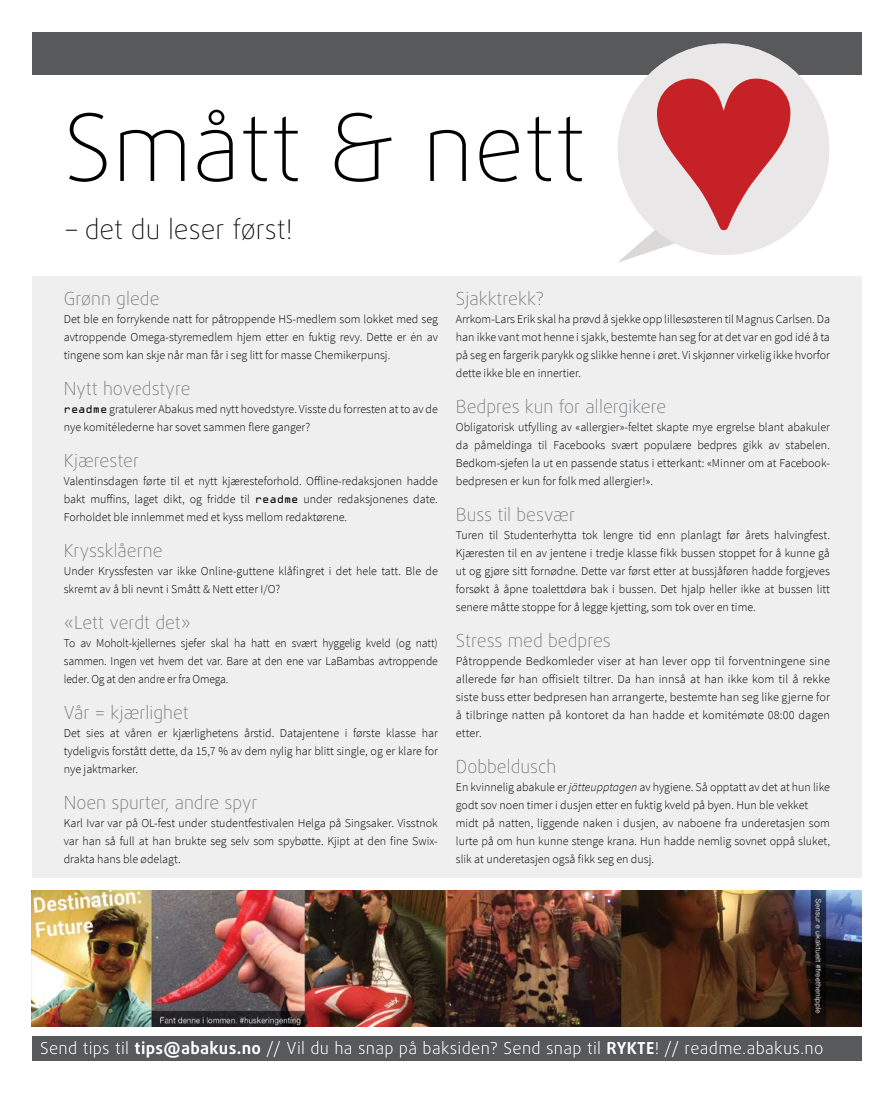
<style>
.page{position:relative;width:893px;height:1093px;background:#fff}
.page>*{position:absolute;margin:0;border:0;box-sizing:border-box;transform-origin:0 0}
.t1{font:100 93px "Daxline Pro";color:#000}
.t2{font:100 27px "Daxline Pro";color:#000}
.t3{font:100 18px "Daxline Pro";color:#696b6d}
.t4{font:300 12px/18px "Source Sans Pro";color:#000;text-align:justify}
.s1{font-family:"OCRA Extended";font-weight:400}
.s2{font-style:italic}
</style>
<div class="page">
<div style="left:32px;top:277px;width:829px;height:601px;background:#efeff0"></div>
<div style="left:32px;top:32px;width:829px;height:42px;background:#58595b"></div>
<div style="left:618px;top:44px;width:211px;height:211px;background:#e9e7e7;border-radius:50%"></div>
<svg style="left:618px;top:79px;width:172px;height:183px"></svg>
<svg style="left:31px;top:1025px;width:831px;height:2px"></svg>
<img style="left:32px;top:890px;width:829px;height:136px">
<svg style="left:32px;top:1036px;width:830px;height:25px;background:#6a6a6c"></svg>
<h1 class="t1" style="left:64px;top:86px;width:524px">Smått &amp; nett</h1>
<h2 class="t2" style="left:66px;top:211px;width:228px">– det du leser først!</h2>
<h3 class="t3" style="left:64px;top:287px;width:97px">Grønn glede</h3>
<p class="t4" style="left:64px;top:310px;width:376px">Det ble en forrykende natt for påtroppende HS-medlem som lokket med seg avtroppende Omega-styremedlem hjem etter en fuktig revy. Dette er én av tingene som kan skje når man får i seg litt for masse Chemikerpunsj.</p>
<h3 class="t3" style="left:64px;top:377px;width:128px">Nytt hovedstyre</h3>
<p class="t4" style="left:64px;top:400px;width:376px"><span class="s1">readme</span> gratulerer Abakus med nytt hovedstyre. Visste du forresten at to av de nye komitélederne har sovet sammen flere ganger?</p>
<h3 class="t3" style="left:64px;top:449px;width:77px">Kjærester</h3>
<p class="t4" style="left:64px;top:472px;width:376px">Valentinsdagen førte til et nytt kjæresteforhold. Offline-redaksjonen hadde bakt muffins, laget dikt, og fridde til <span class="s1">readme</span> under redaksjonenes date.<br>Forholdet ble innlemmet med et kyss mellom redaktørene.</p>
<h3 class="t3" style="left:64px;top:539px;width:100px">Kryssklåerne</h3>
<p class="t4" style="left:64px;top:562px;width:376px">Under Kryssfesten var ikke Online-guttene klåfingret i det hele tatt. Ble de skremt av å bli nevnt i Smått &amp; Nett etter I/O?</p>
<h3 class="t3" style="left:64px;top:611px;width:129px">«Lett verdt det»</h3>
<p class="t4" style="left:64px;top:634px;width:376px">To av Moholt-kjellernes sjefer skal ha hatt en svært hyggelig kveld (og natt) sammen. Ingen vet hvem det var. Bare at den ene var LaBambas avtroppende leder. Og at den andre er fra Omega.</p>
<h3 class="t3" style="left:64px;top:701px;width:127px">Vår = kjærlighet</h3>
<p class="t4" style="left:64px;top:724px;width:376px">Det sies at våren er kjærlighetens årstid. Datajentene i første klasse har tydeligvis forstått dette, da 15,7 % av dem nylig har blitt single, og er klare for nye jaktmarker.</p>
<h3 class="t3" style="left:64px;top:791px;width:195px">Noen spurter, andre spyr</h3>
<p class="t4" style="left:64px;top:814px;width:376px">Karl Ivar var på OL-fest under studentfestivalen Helga på Singsaker. Visstnok var han så full at han brukte seg selv som spybøtte. Kjipt at den fine Swix&shy;drakta hans ble ødelagt.</p>
<h3 class="t3" style="left:456px;top:287px;width:90px">Sjakktrekk?</h3>
<p class="t4" style="left:456px;top:310px;width:376px">Arrkom-Lars Erik skal ha prøvd å sjekke opp lillesøsteren til Magnus Carlsen. Da han ikke vant mot henne i sjakk, bestemte han seg for at det var en god idé å ta på seg en fargerik parykk og slikke henne i øret. Vi skjønner virkelig ikke hvorfor dette ikke ble en innertier.</p>
<h3 class="t3" style="left:456px;top:395px;width:212px">Bedpres kun for allergikere</h3>
<p class="t4" style="left:456px;top:418px;width:376px">Obligatorisk utfylling av «allergier»-feltet skapte mye ergrelse blant abakuler da påmeldinga til Facebooks svært populære bedpres gikk av stabelen.<br>Bedkom-sjefen la ut en passende status i etterkant: «Minner om at Facebook&shy;bedpresen er kun for folk med allergier!».</p>
<h3 class="t3" style="left:456px;top:503px;width:121px">Buss til besvær</h3>
<p class="t4" style="left:456px;top:526px;width:376px">Turen til Studenterhytta tok lengre tid enn planlagt før årets halvingfest.<br>Kjæresten til en av jentene i tredje klasse fikk bussen stoppet for å kunne gå ut og gjøre sitt fornødne. Dette var først etter at bussjåføren hadde forgjeves forsøkt å åpne toalettdøra bak i bussen. Det hjalp heller ikke at bussen litt senere måtte stoppe for å legge kjetting, som tok over en time.</p>
<h3 class="t3" style="left:456px;top:629px;width:157px">Stress med bedpres</h3>
<p class="t4" style="left:456px;top:652px;width:376px">Påtroppende Bedkomleder viser at han lever opp til forventningene sine allerede før han offisielt tiltrer. Da han innså at han ikke kom til å rekke siste buss etter bedpresen han arrangerte, bestemte han seg like gjerne for å tilbringe natten på kontoret da han hadde et komitémøte 08:00 dagen etter.</p>
<h3 class="t3" style="left:456px;top:755px;width:102px">Dobbeldusch</h3>
<p class="t4" style="left:456px;top:778px;width:376px;text-align:left">En kvinnelig abakule er <span class="s2">jätteupptagen</span> av hygiene. Så opptatt av det at hun like godt sov noen timer i dusjen etter en fuktig kveld på byen. Hun ble vekket midt på natten, liggende naken i dusjen, av naboene fra underetasjen som lurte på om hun kunne stenge krana. Hun hadde nemlig sovnet oppå sluket, slik at underetasjen også fikk seg en dusj.</p>
</div>
